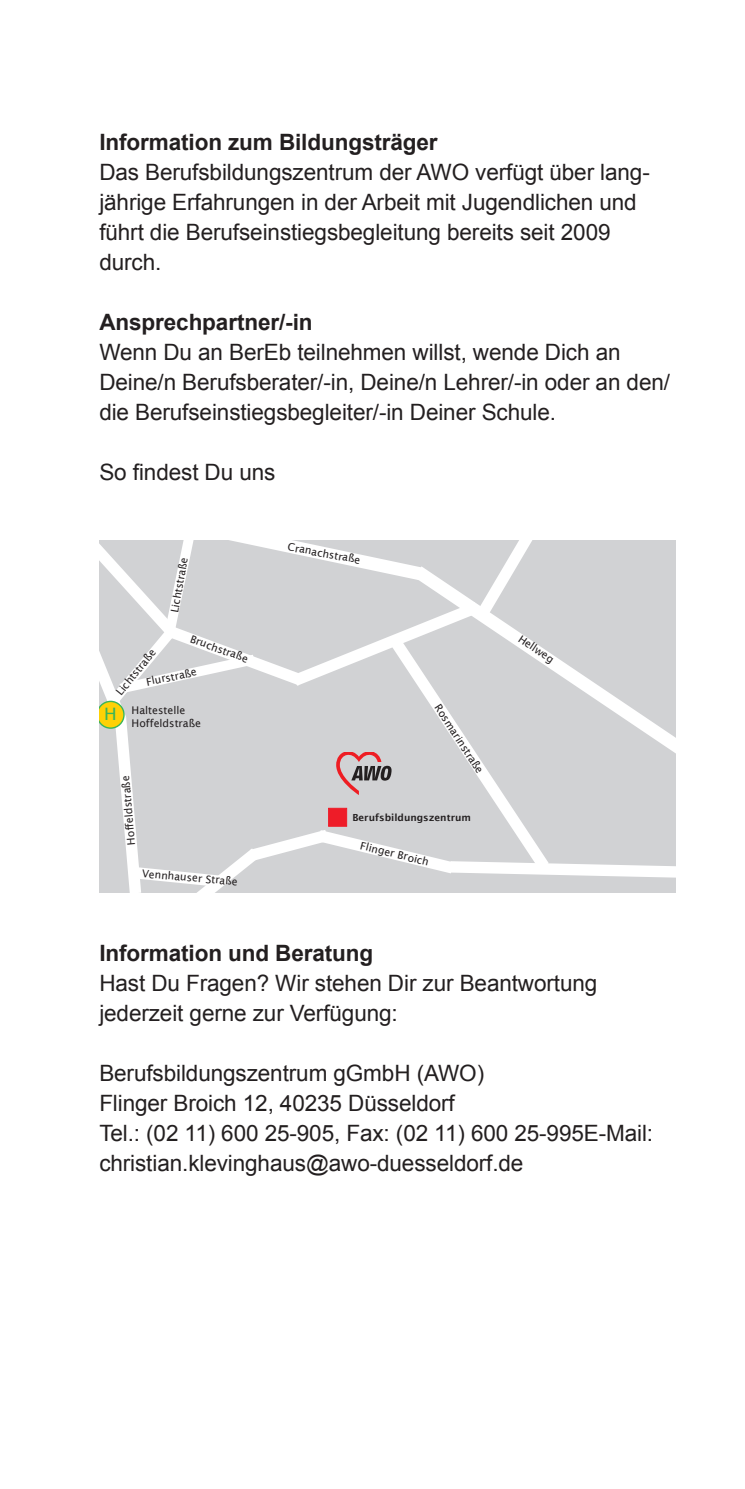
<style>
.page{position:relative;width:745px;height:1489px;background:#fff}
.page>*{position:absolute;margin:0;border:0;box-sizing:border-box;transform-origin:0 0}
.Rückseite_Herausgebe{font:22.5px/30px "Arial";letter-spacing:-.005em;color:#231f20}
.Rückseite_Herausgebe-2{font:700 22.5px "Arial";letter-spacing:-.005em;color:#231f20}
.t1{font:17.25px "Lucida Sans";color:#39b558}
.t2{font:10.5px/12.8px "Lucida Sans";color:#231f20}
.t3{font:600 9.75px "Lucida Sans";color:#231f20}
</style>
<div class="page">
<svg style="left:99px;top:540px;width:576px;height:353px"></svg>
<p class="Rückseite_Herausgebe-2" style="left:99px;top:127px;width:340px">Information zum Bildungsträger</p>
<p class="Rückseite_Herausgebe" style="left:99px;top:157px;width:551px">Das Berufsbildungszentrum der AWO verfügt über lang&shy;jährige Erfahrungen in der Arbeit mit Jugendlichen und führt die Berufseinstiegsbegleitung bereits seit 2009 durch.</p>
<p class="Rückseite_Herausgebe-2" style="left:99px;top:307px;width:215px">Ansprechpartner/-in</p>
<p class="Rückseite_Herausgebe" style="left:99px;top:337px;width:572px">Wenn Du an BerEb teilnehmen willst, wende Dich an<br>Deine/n Berufsberater/-in, Deine/n Lehrer/-in oder an den/ die Berufseinstiegsbegleiter/-in Deiner Schule.</p>
<p class="Rückseite_Herausgebe" style="left:99px;top:457px;width:177px">So findest Du uns</p>
<p class="t2" style="left:168px;top:611px;width:58px;rotate:-80deg">Lichtstraße</p>
<p class="t2" style="left:193px;top:632px;width:62px;rotate:20deg">Bruchstraße</p>
<p class="t2" style="left:113px;top:690px;width:58px;rotate:-51deg">Lichtstraße</p>
<p class="t2" style="left:145px;top:675px;width:53px;rotate:-12deg">Flurstraße</p>
<p class="t1" style="left:104px;top:703px;width:14px">H</p>
<p class="t2" style="left:131px;top:704px;width:71px">Haltestelle<br>Hoffeldstraße</p>
<p class="t2" style="left:125px;top:845px;width:71px;rotate:-95deg">Hoffeldstraße</p>
<p class="t2" style="left:142px;top:866px;width:97px;rotate:5deg">Vennhauser Straße</p>
<p class="t2" style="left:289px;top:540px;width:75px;rotate:10deg">Cranachstraße</p>
<p class="t2" style="left:442px;top:701px;width:81px;rotate:57deg">Rosmarinstraße</p>
<p class="t3" style="left:352px;top:812px;width:120px">Berufsbildungszentrum</p>
<p class="t2" style="left:362px;top:838px;width:72px;rotate:14deg">Flinger Broich</p>
<p class="t2" style="left:522px;top:632px;width:42px;rotate:34deg">Hellweg</p>
<p class="Rückseite_Herausgebe-2" style="left:99px;top:937px;width:275px">Information und Beratung</p>
<p class="Rückseite_Herausgebe" style="left:99px;top:967px;width:499px">Hast Du Fragen? Wir stehen Dir zur Beantwortung</p>
<p class="Rückseite_Herausgebe" style="left:99px;top:997px;width:300px">jederzeit gerne zur Verfügung:</p>
<p class="Rückseite_Herausgebe" style="left:99px;top:1057px;width:386px">Berufsbildungszentrum gGmbH (AWO)</p>
<p class="Rückseite_Herausgebe" style="left:99px;top:1087px;width:357px">Flinger Broich 12, 40235 Düsseldorf</p>
<p class="Rückseite_Herausgebe" style="left:99px;top:1117px;width:555px">Tel.: (02 11) 600 25-905, Fax: (02 11) 600 25-995E-Mail: christian.klevinghaus@awo-duesseldorf.de</p>
</div>
